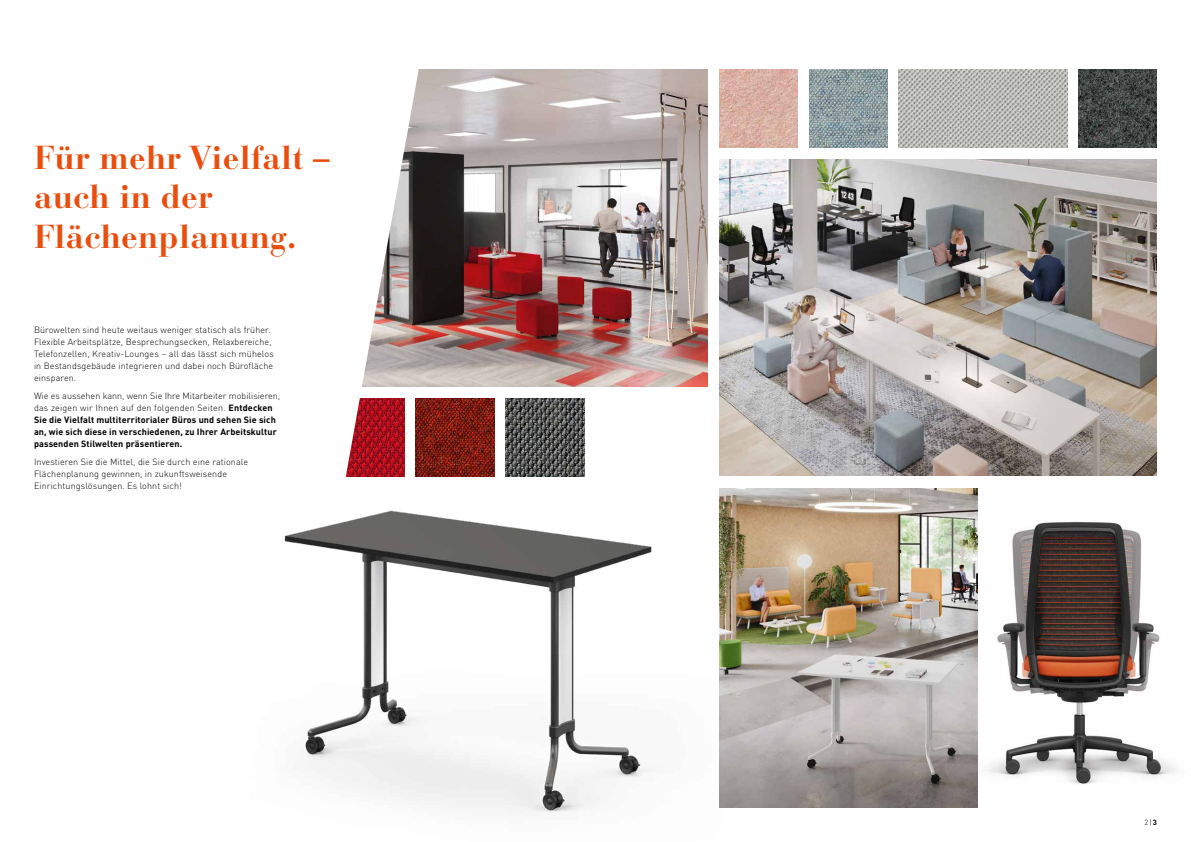
<style>
.page{position:relative;width:1191px;height:842px;background:#fff}
.page>*{position:absolute;margin:0;border:0;box-sizing:border-box;transform-origin:0 0}
.t1{font:700 33px/39.6px "Bauer Bodoni Std";letter-spacing:.01em;color:#e94e0f}
.t2{font:300 9px/12px "DINOT";letter-spacing:.01em;color:#000}
.t3{font:700 9px/12px "DINOT";letter-spacing:.01em;color:#000}
.t4{font:300 7.5px "DINOT";color:#000}
.s1{font-weight:300}
.s2{font-weight:700}
</style>
<div class="page">
<img style="left:431px;top:69px;width:277px;height:318px">
<img style="left:719px;top:159px;width:438px;height:317px">
<img style="left:431px;top:398px;width:63px;height:45px">
<img style="left:506px;top:398px;width:78px;height:45px">
<svg style="left:351px;top:69px;width:80px;height:374px"></svg>
<img style="left:977px;top:500px;width:200px;height:293px">
<img style="left:720px;top:488px;width:257px;height:320px">
<img style="left:284px;top:443px;width:436px;height:370px">
<img style="left:719px;top:69px;width:78px;height:79px">
<img style="left:1078px;top:69px;width:79px;height:79px">
<img style="left:809px;top:69px;width:78px;height:79px">
<img style="left:899px;top:69px;width:168px;height:79px">
<h1 class="t1" style="left:34px;top:137px;width:297px">Für mehr Vielfalt – auch in der<br>Flächenplanung.</h1>
<p class="t2" style="left:34px;top:323px;width:241px">Bürowelten sind heute weitaus weniger statisch als früher.<br>Flexible Arbeitsplätze, Besprechungsecken, Relaxbereiche, Telefonzellen, Kreativ-Lounges – all das lässt sich mühelos in Bestandsgebäude integrieren und dabei noch Bürofläche einsparen.</p>
<p class="t3" style="left:34px;top:389px;width:248px"><span class="s1">Wie es aussehen kann, wenn Sie Ihre Mitarbeiter mobilisieren, das zeigen wir Ihnen auf den folgenden Seiten.</span> Entdecken Sie die Vielfalt multiterritorialer Büros und sehen Sie sich an, wie sich diese in verschiedenen, zu Ihrer Arbeitskultur passenden Stilwelten präsentieren.</p>
<p class="t2" style="left:34px;top:455px;width:216px">Investieren Sie die Mittel, die Sie durch eine rationale<br>Flächenplanung gewinnen, in zukunftsweisende<br>Einrichtungslösungen. Es lohnt sich!</p>
<p class="t4" style="left:1144px;top:817px;width:14px">2|<span class="s2">3</span></p>
</div>
